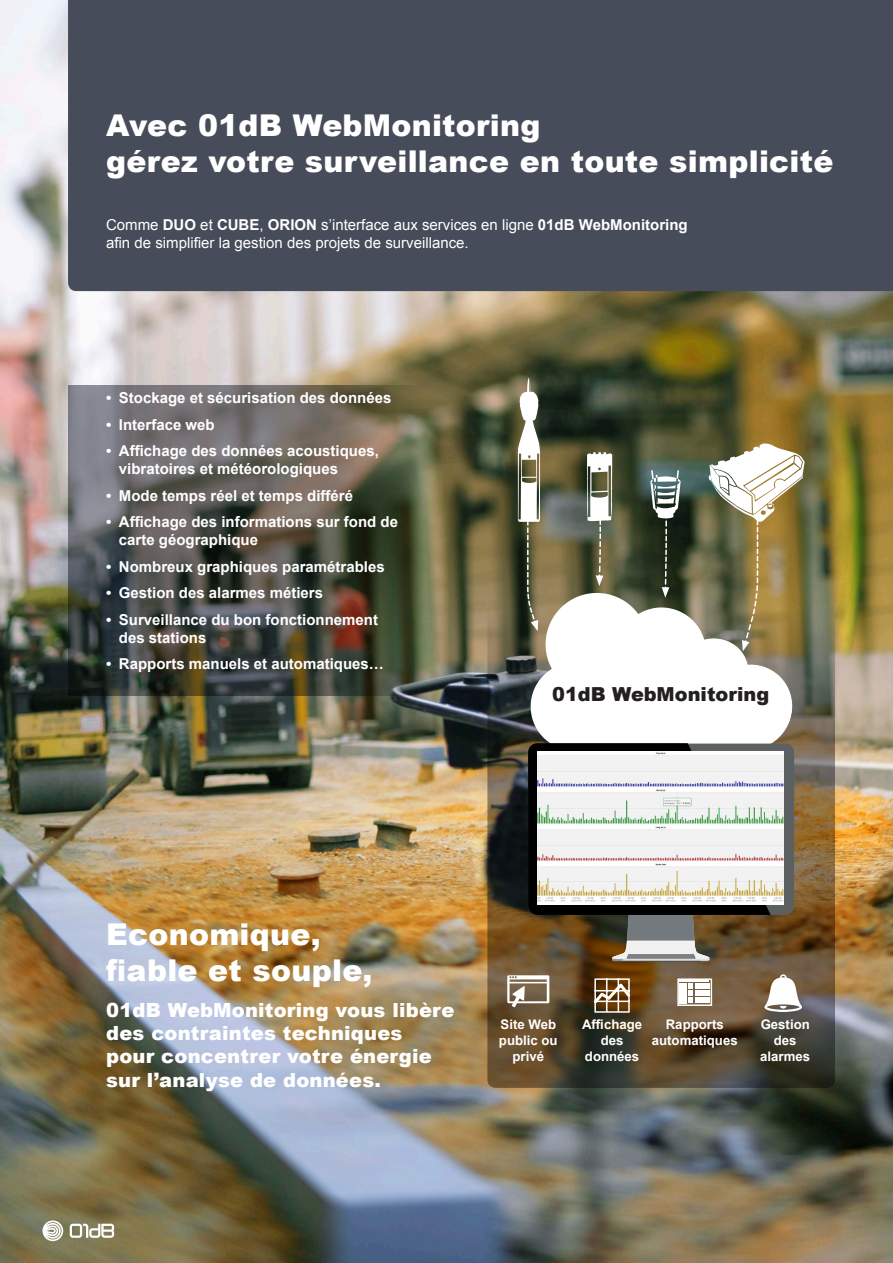
<style>
.page{position:relative;width:893px;height:1263px;background:#fff}
.page>*{position:absolute;margin:0;border:0;box-sizing:border-box;transform-origin:0 0}
.t1{font:900 30px/36px "Arial";letter-spacing:.01em;color:#fff}
.t2{font:900 19.5px/23.4px "Arial";letter-spacing:.01em;color:#fff}
.t3{font:900 19.35px "Arial";color:#231f20}
.t4{font:700 15px/18px "Arial";color:#fff}
.t5{font:15px/18px "Arial";color:#fff}
.t6{font:700 13.2px/15.9px "Arial";color:#fff;text-align:center}
.s1{font-weight:700}
</style>
<div class="page">
<img style="left:0;top:0;width:893px;height:1263px">
<img style="left:487px;top:377px;width:348px;height:711px;border-radius:8px">
<img style="left:68px;top:385px;width:356px;height:310px">
<div style="left:68px;top:0;width:824px;height:291px;background:#464c59"></div>
<svg style="left:43px;top:1220px;width:20px;height:21px"></svg>
<svg style="left:70px;top:1224px;width:44px;height:14px"></svg>
<svg style="left:892px;top:0;width:1px;height:344px"></svg>
<svg style="left:764px;top:974px;width:38px;height:38px"></svg>
<svg style="left:591px;top:977px;width:42px;height:36px"></svg>
<svg style="left:507px;top:975px;width:42px;height:32px"></svg>
<div style="left:677px;top:978px;width:35px;height:28px;border:1px solid #fff"></div>
<div style="left:679px;top:983px;width:7px;height:20px;background:#fff"></div>
<hr style="left:679px;top:980px;width:30px;height:2px;background:#fff">
<svg style="left:688px;top:983px;width:21px;height:20px"></svg>
<img style="left:517px;top:378px;width:288px;height:584px">
<hr style="left:892px;top:757px;width:1px;height:506px;background:#464c59">
<p class="t1" style="left:106px;top:107px;width:436px">Avec 01dB WebMonitoring</p>
<p class="t1" style="left:106px;top:143px;width:729px">gérez votre surveillance en toute simplicité</p>
<p class="t5" style="left:106px;top:216px;width:583px">Comme <span class="s1">DUO</span> et <span class="s1">CUBE</span>, <span class="s1">ORION</span> s’interface aux services en ligne <span class="s1">01dB WebMonitoring </span>afin de simplifier la gestion des projets de surveillance.</p>
<p class="t4" style="left:106px;top:389px;width:287px">• Stockage et sécurisation des données</p>
<p class="t4" style="left:106px;top:416px;width:110px">• Interface web</p>
<p class="t4" style="left:119px;top:442px;width:262px;text-indent:-13px">• Affichage des données acoustiques, vibratoires et météorologiques</p>
<p class="t4" style="left:106px;top:487px;width:248px">• Mode temps réel et temps différé</p>
<p class="t4" style="left:119px;top:513px;width:281px;text-indent:-13px">• Affichage des informations sur fond de carte géographique</p>
<p class="t4" style="left:106px;top:558px;width:280px">• Nombreux graphiques paramétrables</p>
<p class="t4" style="left:106px;top:584px;width:219px">• Gestion des alarmes métiers</p>
<p class="t4" style="left:119px;top:611px;width:261px;text-indent:-13px">• Surveillance du bon fonctionnement des stations</p>
<p class="t4" style="left:106px;top:655px;width:279px">• Rapports manuels et automatiques…</p>
<p class="t3" style="left:552px;top:680px;width:219px">01dB WebMonitoring</p>
<p class="t1" style="left:106px;top:915px;width:268px">Economique, fiable et souple,</p>
<p class="t2" style="left:106px;top:997px;width:350px">01dB WebMonitoring vous libère des contraintes techniques pour concentrer votre énergie sur l’analyse de données.</p>
<p class="t6" style="left:582px;top:1017px;width:62px">Affichage des données</p>
<p class="t6" style="left:760px;top:1017px;width:51px">Gestion des alarmes</p>
<p class="t6" style="left:499px;top:1017px;width:60px">Site Web public ou privé</p>
<p class="t6" style="left:652px;top:1017px;width:87px">Rapports automatiques</p>
</div>
